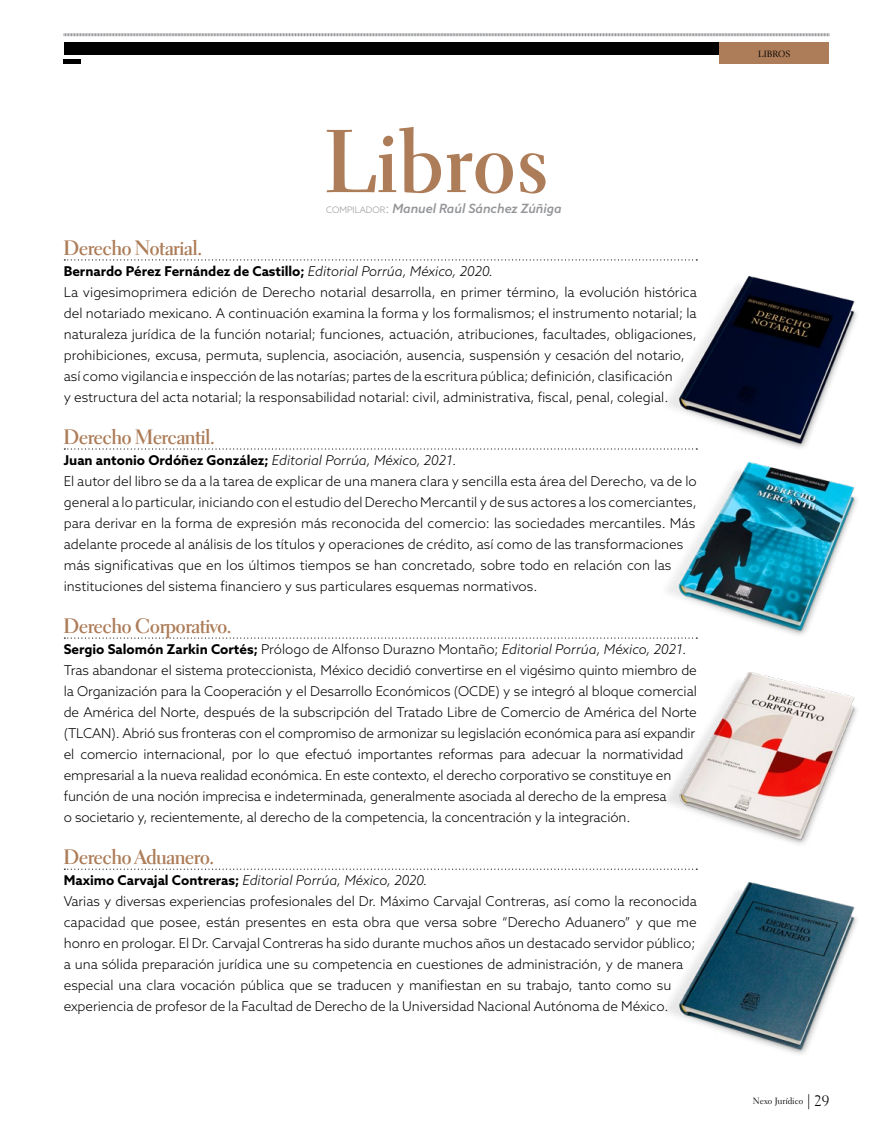
<style>
.page{position:relative;width:893px;height:1148px;background:#fff}
.page>*{position:absolute;margin:0;border:0;box-sizing:border-box;transform-origin:0 0}
.t1{font:90px "Electra LH Bold Display";letter-spacing:.03em;color:#ad7c58}
.t2{font:21px "Electra LH Bold Display";color:#ad7c58}
.t3{font:300 13.5px/21px "Azo Sans";letter-spacing:-.005em;color:#000}
.t4{font:italic 500 12.75px "Azo Sans";color:#939598}
.t5{font:9px "Electra LH";color:#000}
.t6{font:9px "Electra LH Regular Os F";color:#000}
.s1{font-weight:300;font-style:normal;font-size:8.85px}
.s2{font-weight:300;font-style:normal}
.s3{font-weight:700}
.s4{font-style:italic}
.s5{font-size:15px}
</style>
<div class="page">
<div style="left:64px;top:43px;width:655px;height:12px;background:#000"></div>
<hr style="left:64px;top:60px;width:17px;height:4px;background:#000">
<div style="left:719px;top:43px;width:110px;height:21px;background:#ad7c58"></div>
<svg style="left:63px;top:33px;width:766px;height:4px;background:#c8c9cb"></svg>
<svg style="left:64px;top:259px;width:633px;height:1px"></svg>
<svg style="left:64px;top:448px;width:594px;height:1px"></svg>
<svg style="left:64px;top:637px;width:594px;height:1px"></svg>
<svg style="left:64px;top:868px;width:633px;height:1px"></svg>
<img style="left:660px;top:276px;width:197px;height:174px">
<img style="left:660px;top:463px;width:197px;height:175px">
<img style="left:666px;top:673px;width:191px;height:171px">
<img style="left:667px;top:883px;width:190px;height:171px">
<h1 class="t1" style="left:326px;top:108px;width:223px">Libros</h1>
<p class="t4" style="left:326px;top:200px;width:237px"><span class="s1">COMPILADOR</span><span class="s2">:</span> Manuel Raúl Sánchez Zúñiga</p>
<h2 class="t2" style="left:64px;top:235px;width:140px">Derecho Notarial.</h2>
<p class="t3" style="left:64px;top:261px;width:635px"><span class="s3">Bernardo Pérez Fernández de Castillo;</span> <span class="s4">Editorial Porrúa, México, 2020.<br></span>La vigesimoprimera edición de Derecho notarial desarrolla, en primer término, la evolución histórica del notariado mexicano. A continuación examina la forma y los formalismos; el instrumento notarial; la naturaleza jurídica de la función notarial; funciones, actuación, atribuciones, facultades, obligaciones, prohibiciones, excusa, permuta, suplencia, asociación, ausencia, suspensión y cesación del notario, así como vigilancia e inspección de las notarías; partes de la escritura pública; definición, clasificación<br>y estructura del acta notarial; la responsabilidad notarial: civil, administrativa, fiscal, penal, colegial.</p>
<h2 class="t2" style="left:64px;top:424px;width:153px">Derecho Mercantil.</h2>
<p class="t3" style="left:64px;top:450px;width:635px"><span class="s3">Juan antonio Ordóñez González;</span> <span class="s4">Editorial Porrúa, México, 2021.<br></span>El autor del libro se da a la tarea de explicar de una manera clara y sencilla esta área del Derecho, va de lo general a lo particular, iniciando con el estudio del Derecho Mercantil y de sus actores a los comerciantes, para derivar en la forma de expresión más reconocida del comercio: las sociedades mercantiles. Más adelante procede al análisis de los títulos y operaciones de crédito, así como de las transformaciones más significativas que en los últimos tiempos se han concretado, sobre todo en relación con las instituciones del sistema financiero y sus particulares esquemas normativos.</p>
<h2 class="t2" style="left:64px;top:613px;width:169px">Derecho Corporativo.</h2>
<p class="t3" style="left:64px;top:639px;width:635px"><span class="s3">Sergio Salomón Zarkin Cortés;</span> Prólogo de Alfonso Durazno Montaño; <span class="s4">Editorial Porrúa, México, 2021.<br></span>Tras abandonar el sistema proteccionista, México decidió convertirse en el vigésimo quinto miembro de la Organización para la Cooperación y el Desarrollo Económicos (OCDE) y se integró al bloque comercial de América del Norte, después de la subscripción del Tratado Libre de Comercio de América del Norte (TLCAN). Abrió sus fronteras con el compromiso de armonizar su legislación económica para así expandir el comercio internacional, por lo que efectuó importantes reformas para adecuar la normatividad empresarial a la nueva realidad económica. En este contexto, el derecho corporativo se constituye en función de una noción imprecisa e indeterminada, generalmente asociada al derecho de la empresa<br>o societario y, recientemente, al derecho de la competencia, la concentración y la integración.</p>
<h2 class="t2" style="left:64px;top:844px;width:152px">Derecho Aduanero.</h2>
<p class="t3" style="left:64px;top:870px;width:635px"><span class="s3">Maximo Carvajal Contreras;</span> <span class="s4">Editorial Porrúa, México, 2020.<br></span>Varias y diversas experiencias profesionales del Dr. Máximo Carvajal Contreras, así como la reconocida capacidad que posee, están presentes en esta obra que versa sobre “Derecho Aduanero” y que me honro en prologar. El Dr. Carvajal Contreras ha sido durante muchos años un destacado servidor público; a una sólida preparación jurídica une su competencia en cuestiones de administración, y de manera especial una clara vocación pública que se traducen y manifiestan en su trabajo, tanto como su experiencia de profesor de la Facultad de Derecho de la Universidad Nacional Autónoma de México.</p>
<p class="t6" style="left:758px;top:48px;width:34px">LIBROS</p>
<p class="t5" style="left:753px;top:1095px;width:78px">Nexo Jurídico <span class="s5">| 29</span></p>
</div>
